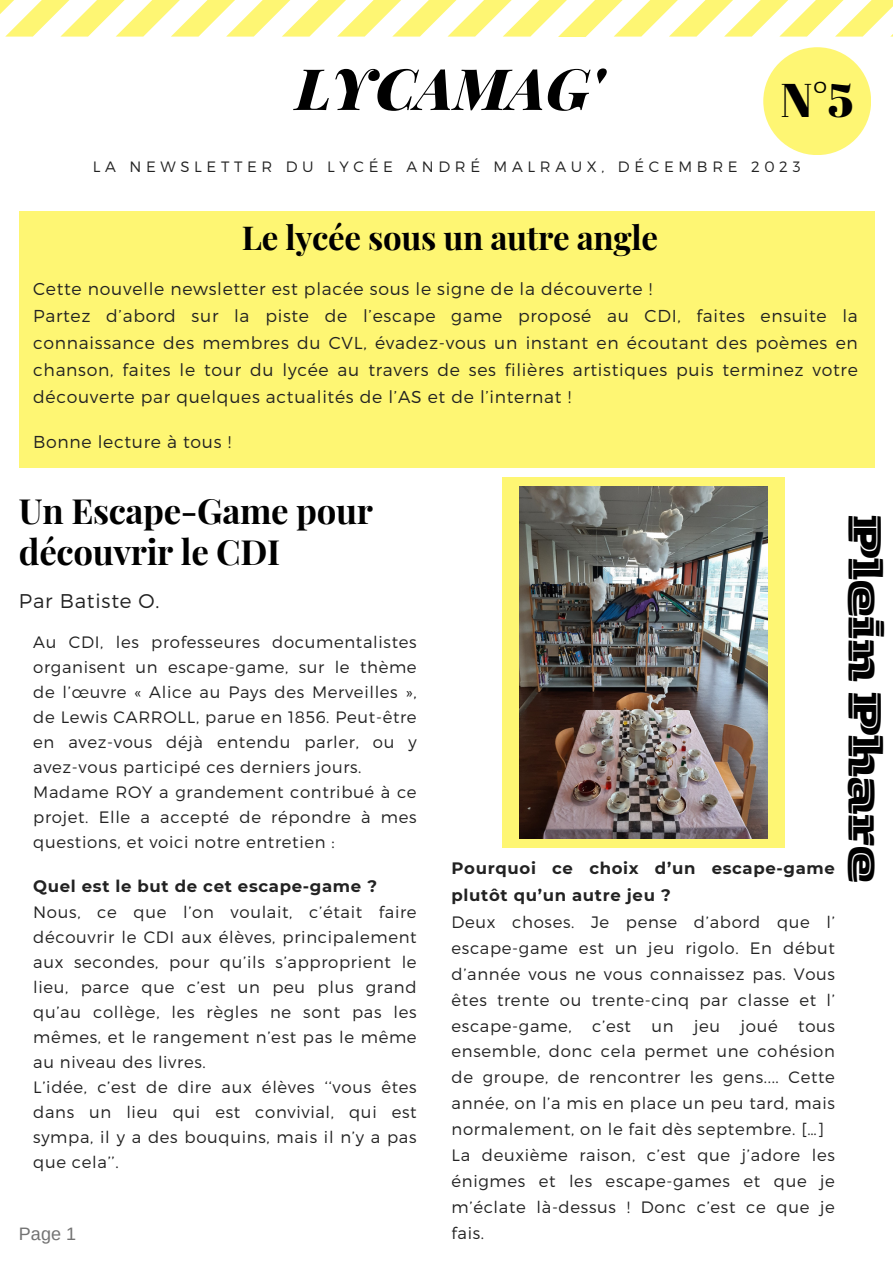
<style>
.page{position:relative;width:893px;height:1264px;background:#fff}
.page>*{position:absolute;margin:0;border:0;box-sizing:border-box;transform-origin:0 0}
.t1{font:italic 900 57px "Playfair Display";color:#000}
.t2{font:48.75px "Zico Display HL Inline";color:#000}
.t3{font:47.25px "Abril Fatface";color:#000}
.t4{font:700 34.8px/41.7px "Playfair Display";letter-spacing:-.01em;color:#000}
.t5{font:700 33px "Playfair Display";letter-spacing:-.01em;color:#000}
.t6{font:300 19.8px "Montserrat";letter-spacing:.04em;color:#222}
.t7{font:18px "Arimo";color:#737373}
.t8{font:300 17.25px/27px "Montserrat";letter-spacing:.04em;color:#222;text-align:justify}
.t9{font:300 16.5px/25px "Montserrat";letter-spacing:.04em;color:#222;text-align:justify}
.t10{font:700 16.5px/27px "Montserrat";letter-spacing:.04em;color:#222}
.t11{font:300 15px "Montserrat";letter-spacing:.31em;color:#222}
</style>
<div class="page">
<div style="left:19px;top:211px;width:855px;height:256px;background:#fef673"></div>
<svg style="left:0;top:0;width:892px;height:37px"></svg>
<div style="left:502px;top:477px;width:282px;height:370px;background:#fef673"></div>
<div style="left:763px;top:47px;width:108px;height:108px;background:#fef673;border-radius:50%"></div>
<img style="left:519px;top:486px;width:248px;height:352px">
<p class="t1" style="left:296px;top:48px;width:310px">LYCAMAG'</p>
<p class="t3" style="left:780px;top:67px;width:74px">N°5</p>
<p class="t11" style="left:93px;top:157px;width:709px">LA NEWSLETTER DU LYCÉE ANDRÉ MALRAUX, DÉCEMBRE 2023</p>
<p class="t5" style="left:242px;top:214px;width:417px">Le lycée sous un autre angle</p>
<p class="t8" style="left:33px;top:275px;width:620px">Cette nouvelle newsletter est placée sous le signe de la découverte !</p>
<p class="t8" style="left:33px;top:302px;width:826px">Partez d’abord sur la piste de l’escape game proposé au CDI, faites ensuite la connaissance des membres du CVL, évadez-vous un instant en écoutant des poèmes en chanson, faites le tour du lycée au travers de ses filières artistiques puis terminez votre découverte par quelques actualités de l’AS et de l’internat !</p>
<p class="t8" style="left:33px;top:428px;width:199px">Bonne lecture à tous !</p>
<p class="t4" style="left:19px;top:488px;width:355px">Un Escape-Game pour découvrir le CDI</p>
<p class="t6" style="left:19px;top:587px;width:142px">Par Batiste O.</p>
<p class="t9" style="left:33px;top:629px;width:385px">Au CDI, les professeures documentalistes organisent un escape-game, sur le thème de l’œuvre « Alice au Pays des Merveilles », de Lewis CARROLL, parue en 1856. Peut-être en avez-vous déjà entendu parler, ou y avez-vous participé ces derniers jours.</p>
<p class="t9" style="left:33px;top:779px;width:385px">Madame ROY a grandement contribué à ce projet. Elle a accepté de répondre à mes questions, et voici notre entretien :</p>
<p class="t10" style="left:33px;top:872px;width:345px">Quel est le but de cet escape-game ?</p>
<p class="t9" style="left:33px;top:898px;width:385px">Nous, ce que l’on voulait, c’était faire découvrir le CDI aux élèves, principalement aux secondes, pour qu’ils s’approprient le lieu, parce que c’est un peu plus grand qu’au collège, les règles ne sont pas les mêmes, et le rangement n’est pas le même au niveau des livres.</p>
<p class="t9" style="left:33px;top:1073px;width:385px">L’idée, c’est de dire aux élèves ‘‘vous êtes dans un lieu qui est convivial, qui est sympa, il y a des bouquins, mais il n’y a pas que cela’’.</p>
<p class="t7" style="left:19px;top:1224px;width:59px">Page 1</p>
<p class="t10" style="left:451px;top:854px;width:385px">Pourquoi ce choix d’un escape-game plutôt qu’un autre jeu ?</p>
<p class="t9" style="left:451px;top:908px;width:385px;line-height:25.8px">Deux choses. Je pense d’abord que l’ escape-game est un jeu rigolo. En début d’année vous ne vous connaissez pas. Vous êtes trente ou trente-cinq par classe et l’ escape-game, c’est un jeu joué tous ensemble, donc cela permet une cohésion de groupe, de rencontrer les gens.... Cette année, on l’a mis en place un peu tard, mais normalement, on le fait dès septembre. […]</p>
<p class="t9" style="left:451px;top:1141px;width:385px;line-height:25.8px">La deuxième raison, c’est que j’adore les énigmes et les escape-games et que je m’éclate là-dessus ! Donc c’est ce que je fais.</p>
<p class="t2" style="left:894px;top:514px;width:369px;rotate:90deg">Plein Phare</p>
</div>
